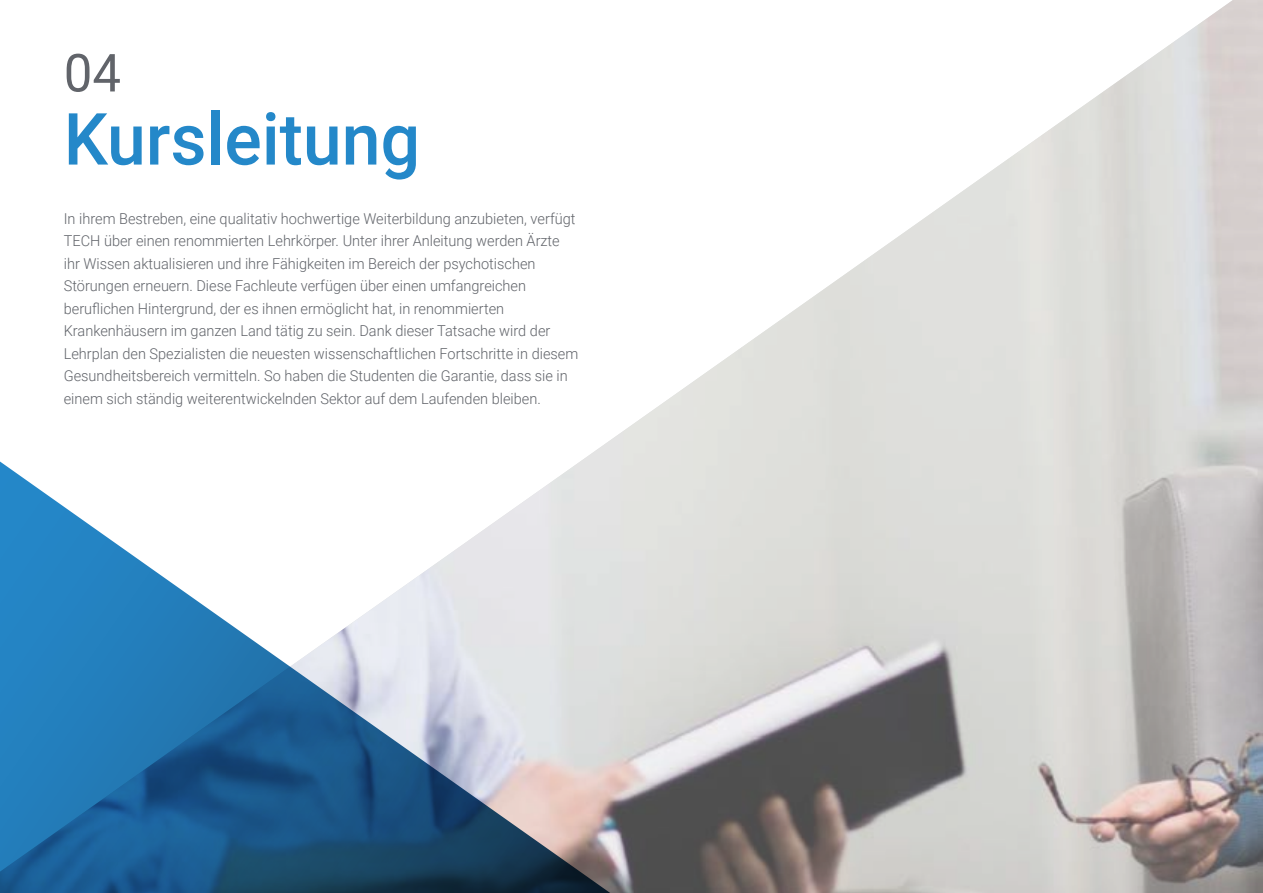
<style>
.page{position:relative;width:1263px;height:893px;background:#fff}
.page>*{position:absolute;margin:0;border:0;box-sizing:border-box;transform-origin:0 0}
.t1{font:500 72px "Roboto";color:#2488c9}
.t2{font:52.5px "Roboto";color:#61646a}
.t3{font:300 15px/22.5px "Roboto";color:#61646a}
</style>
<div class="page">
<img style="left:602px;top:0;width:661px;height:893px">
<svg style="left:0;top:446px;width:640px;height:447px"></svg>
<h2 class="t2" style="left:64px;top:36px;width:59px">04</h2>
<h1 class="t1" style="left:64px;top:89px;width:358px">Kursleitung</h1>
<p class="t3" style="left:64px;top:207px;width:516px">In ihrem Bestreben, eine qualitativ hochwertige Weiterbildung anzubieten, verfügt TECH über einen renommierten Lehrkörper. Unter ihrer Anleitung werden Ärzte ihr Wissen aktualisieren und ihre Fähigkeiten im Bereich der psychotischen Störungen erneuern. Diese Fachleute verfügen über einen umfangreichen beruflichen Hintergrund, der es ihnen ermöglicht hat, in renommierten Krankenhäusern im ganzen Land tätig zu sein. Dank dieser Tatsache wird der Lehrplan den Spezialisten die neuesten wissenschaftlichen Fortschritte in diesem Gesundheitsbereich vermitteln. So haben die Studenten die Garantie, dass sie in einem sich ständig weiterentwickelnden Sektor auf dem Laufenden bleiben.</p>
</div>
